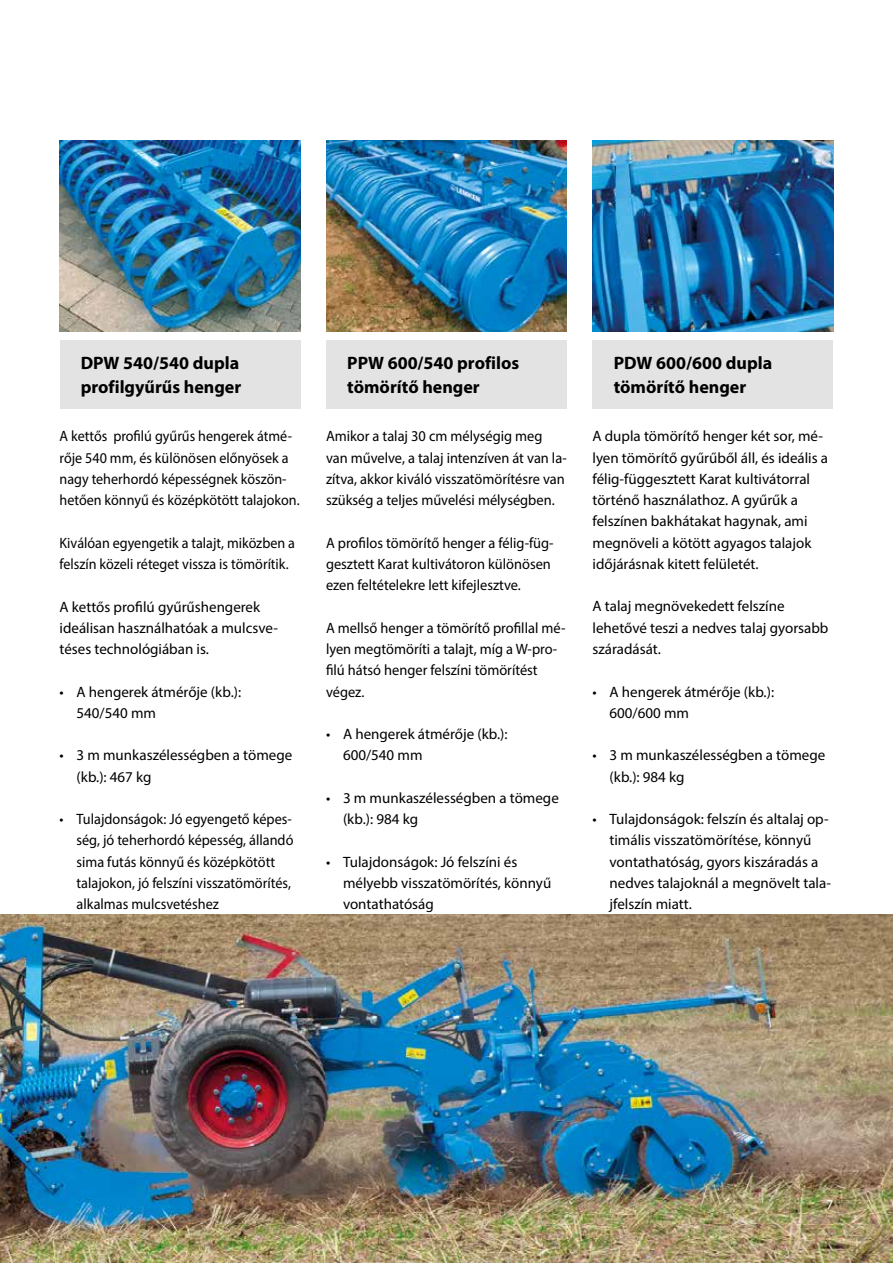
<style>
.page{position:relative;width:893px;height:1263px;background:#fff}
.page>*{position:absolute;margin:0;border:0;box-sizing:border-box;transform-origin:0 0}
.t1{font:700 18px/24px "Myriad Pro";color:#000}
.t2{font:15px/21.3px "Myriad Pro";color:#000}
.t3{font:15px/21.3px "Myriad Pro";color:#000;scale:.96 1}
.t4{font:15px/21.3px "Myriad Pro";color:#000;scale:.94 1}
.t5{font:15px/21.3px "Myriad Pro";color:#000;scale:.95 1}
.t6{font:13.5px "Myriad Pro";color:#fff}
</style>
<div class="page">
<div style="left:60px;top:340px;width:240px;height:68px;background:#e3e3e3"></div>
<img style="left:60px;top:140px;width:240px;height:192px">
<div style="left:592px;top:340px;width:241px;height:68px;background:#e3e3e3"></div>
<div style="left:326px;top:340px;width:241px;height:68px;background:#e3e3e3"></div>
<img style="left:326px;top:140px;width:241px;height:192px">
<img style="left:0;top:914px;width:893px;height:349px">
<img style="left:592px;top:140px;width:241px;height:192px">
<p class="t1" style="left:347px;top:350px;width:174px">PPW 600/540 profilos tömörítő henger</p>
<p class="t1" style="left:81px;top:350px;width:162px">DPW 540/540 dupla profilgyűrűs henger</p>
<p class="t1" style="left:614px;top:350px;width:160px">PDW 600/600 dupla tömörítő henger</p>
<p class="t4" style="left:60px;top:425px;width:257px">A kettős profilú gyűrűs hengerek átmé&shy;rője 540 mm, és különösen előnyösek a nagy teherhordó képességnek köszön&shy;hetően könnyű és középkötött talajokon.</p>
<p class="t4" style="left:60px;top:532px;width:252px">Kiválóan egyengetik a talajt, miközben a felszín közeli réteget vissza is tömörítik.</p>
<p class="t2" style="left:60px;top:596px;width:220px">A kettős profilú gyűrűshengerek ideálisan használhatóak a mulcsve&shy;téses technológiában is.</p>
<p class="t2" style="left:77px;top:681px;width:166px;text-indent:-17px">• A hengerek átmérője (kb.):<br>540/540 mm</p>
<p class="t2" style="left:77px;top:744px;width:217px;text-indent:-17px">• 3 m munkaszélességben a tömege (kb.): 467 kg</p>
<p class="t5" style="left:77px;top:808px;width:230px;text-indent:-17px">• Tulajdonságok: Jó egyengető képes&shy;ség, jó teherhordó képesség, állandó sima futás könnyű és középkötött talajokon, jó felszíni visszatömörítés, alkalmas mulcsvetéshez</p>
<p class="t3" style="left:326px;top:425px;width:252px">Amikor a talaj 30 cm mélységig meg van művelve, a talaj intenzíven át van la&shy;zítva, akkor kiváló visszatömörítésre van szükség a teljes művelési mélységben.</p>
<p class="t3" style="left:326px;top:532px;width:239px">A profilos tömörítő henger a félig-füg&shy;gesztett Karat kultivátoron különösen ezen feltételekre lett kifejlesztve.</p>
<p class="t3" style="left:326px;top:617px;width:251px">A mellső henger a tömörítő profillal mé&shy;lyen megtömöríti a talajt, míg a W-pro&shy;filú hátsó henger felszíni tömörítést végez.</p>
<p class="t2" style="left:343px;top:723px;width:166px;text-indent:-17px">• A hengerek átmérője (kb.):<br>600/540 mm</p>
<p class="t2" style="left:343px;top:787px;width:217px;text-indent:-17px">• 3 m munkaszélességben a tömege (kb.): 984 kg</p>
<p class="t2" style="left:343px;top:851px;width:210px;text-indent:-17px">• Tulajdonságok: Jó felszíni és mélyebb visszatömörítés, könnyű vontathatóság</p>
<p class="t2" style="left:592px;top:425px;width:237px">A dupla tömörítő henger két sor, mé&shy;lyen tömörítő gyűrűből áll, és ideális a félig-függesztett Karat kultivátorral történő használathoz. A gyűrűk a felszínen bakhátakat hagynak, ami megnöveli a kötött agyagos talajok időjárásnak kitett felületét.</p>
<p class="t2" style="left:592px;top:595px;width:237px">A talaj megnövekedett felszíne lehetővé teszi a nedves talaj gyorsabb száradását.</p>
<p class="t2" style="left:609px;top:681px;width:166px;text-indent:-17px">• A hengerek átmérője (kb.):<br>600/600 mm</p>
<p class="t2" style="left:609px;top:744px;width:217px;text-indent:-17px">• 3 m munkaszélességben a tömege (kb.): 984 kg</p>
<p class="t2" style="left:609px;top:808px;width:223px;text-indent:-17px">• Tulajdonságok: felszín és altalaj op&shy;timális visszatömörítése, könnyű vontathatóság, gyors kiszáradás a nedves talajoknál a megnövelt tala&shy;jfelszín miatt.</p>
<p class="t6" style="left:826px;top:1196px;width:8px">7</p>
</div>
